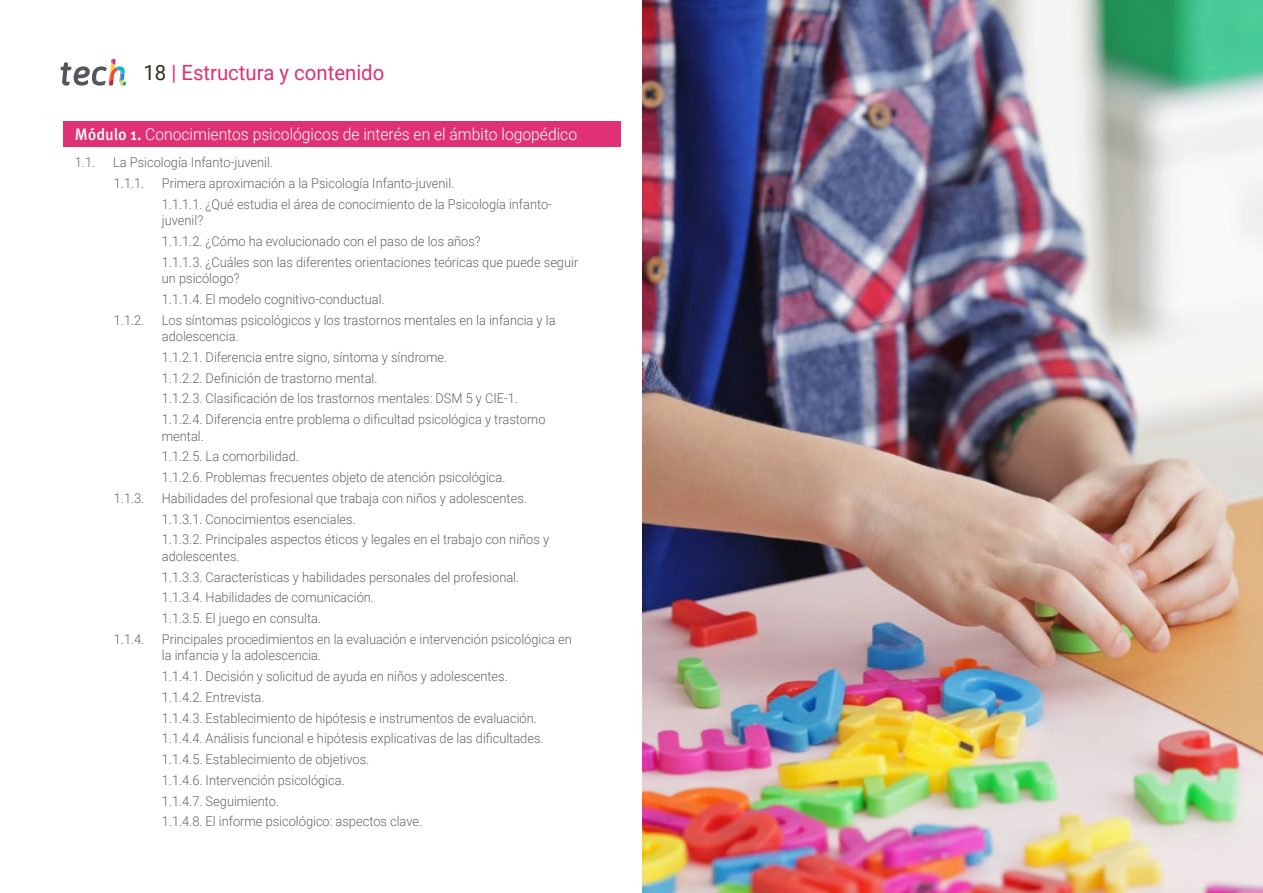
<style>
.page{position:relative;width:1263px;height:893px;background:#fff}
.page>*{position:absolute;margin:0;border:0;box-sizing:border-box;transform-origin:0 0}
.t1{font:21px "Roboto";color:#df3174}
.t2{font:300 16.5px "Roboto";color:#fff;scale:.95 1}
.t3{font:300 13.5px/20.7px "Roboto";color:#61646a;scale:.95 1}
.s1{color:#312e20}
.s2{font-family:"Meta Pro";font-weight:500}
</style>
<div class="page">
<img style="left:642px;top:0;width:621px;height:893px">
<svg style="left:61px;top:59px;width:65px;height:27px"></svg>
<div style="left:64px;top:121px;width:557px;height:25px;background:#df3174"></div>
<h1 class="t1" style="left:144px;top:57px;width:242px"><span class="s1">18</span> | Estructura y contenido</h1>
<p class="t2" style="left:75px;top:123px;width:530px"><span class="s2">Módulo 1.</span> Conocimientos psicológicos de interés en el ámbito logopédico</p>
<p class="t3" style="left:75px;top:151px;width:23px">1.1.</p>
<p class="t3" style="left:113px;top:151px;width:170px">La Psicología Infanto-juvenil.<br>1.1.1.</p>
<p class="t3" style="left:162px;top:172px;width:412px">Primera aproximación a la Psicología Infanto-juvenil.<br>1.1.1.1. ¿Qué estudia el área de conocimiento de la Psicología infanto-</p>
<p class="t3" style="left:162px;top:209px;width:440px">juvenil?<br>1.1.1.2. ¿Cómo ha evolucionado con el paso de los años?<br>1.1.1.3. ¿Cuáles son las diferentes orientaciones teóricas que puede seguir</p>
<p class="t3" style="left:162px;top:267px;width:236px">un psicólogo?<br>1.1.1.4. El modelo cognitivo-conductual.</p>
<p class="t3" style="left:114px;top:309px;width:34px">1.1.2.</p>
<p class="t3" style="left:162px;top:311px;width:416px;line-height:16.5px">Los síntomas psicológicos y los trastornos mentales en la infancia y la adolescencia.</p>
<p class="t3" style="left:162px;top:346px;width:405px">1.1.2.1. Diferencia entre signo, síntoma y síndrome.<br>1.1.2.2. Definición de trastorno mental.<br>1.1.2.3. Clasificación de los trastornos mentales: DSM 5 y CIE-1.<br>1.1.2.4. Diferencia entre problema o dificultad psicológica y trastorno</p>
<p class="t3" style="left:162px;top:425px;width:363px">mental.<br>1.1.2.5. La comorbilidad.<br>1.1.2.6. Problemas frecuentes objeto de atención psicológica.</p>
<p class="t3" style="left:114px;top:487px;width:34px">1.1.3.</p>
<p class="t3" style="left:162px;top:487px;width:409px">Habilidades del profesional que trabaja con niños y adolescentes.<br>1.1.3.1. Conocimientos esenciales.<br>1.1.3.2. Principales aspectos éticos y legales en el trabajo con niños y</p>
<p class="t3" style="left:162px;top:545px;width:378px">adolescentes.<br>1.1.3.3. Características y habilidades personales del profesional.<br>1.1.3.4. Habilidades de comunicación.<br>1.1.3.5. El juego en consulta.</p>
<p class="t3" style="left:114px;top:628px;width:34px">1.1.4.</p>
<p class="t3" style="left:162px;top:630px;width:433px;line-height:16.5px">Principales procedimientos en la evaluación e intervención psicológica en la infancia y la adolescencia.</p>
<p class="t3" style="left:162px;top:665px;width:403px">1.1.4.1. Decisión y solicitud de ayuda en niños y adolescentes.<br>1.1.4.2. Entrevista.<br>1.1.4.3. Establecimiento de hipótesis e instrumentos de evaluación.<br>1.1.4.4. Análisis funcional e hipótesis explicativas de las dificultades.<br>1.1.4.5. Establecimiento de objetivos.<br>1.1.4.6. Intervención psicológica.<br>1.1.4.7. Seguimiento.<br>1.1.4.8. El informe psicológico: aspectos clave.</p>
</div>
